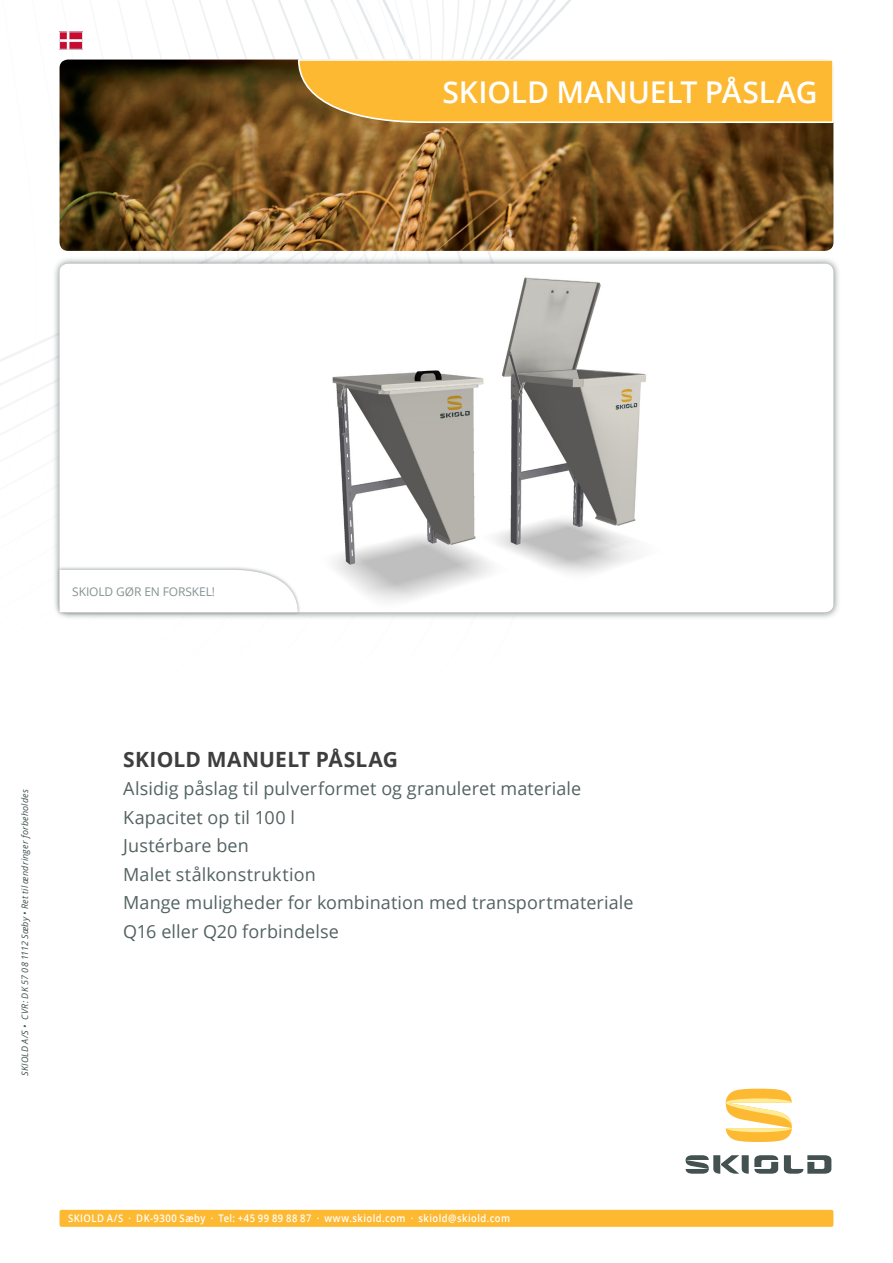
<style>
.page{position:relative;width:893px;height:1263px;background:#fff}
.page>*{position:absolute;margin:0;border:0;box-sizing:border-box;transform-origin:0 0}
.headline_1{font:600 30px "Open Sans";letter-spacing:-.005em;color:#fff}
.headline_4_bold{font:700 21px "Open Sans";letter-spacing:.01em;color:#3e3e3f}
.front_page_body_text{font:18px "Open Sans";letter-spacing:.005em;color:#536262}
.t1{font:12px "Open Sans";letter-spacing:-.01em;color:#849293}
.t2{font:600 10.5px "Open Sans";letter-spacing:.05em;color:#fff;scale:.9 1}
.t3{font:italic 9px "Open Sans";letter-spacing:.025em;color:#435151}
</style>
<div class="page">
<svg style="left:0;top:0;width:834px;height:398px"></svg>
<div style="left:52px;top:256px;width:789px;height:364px;background:#435151;opacity:.75"></div>
<div style="left:60px;top:264px;width:773px;height:348px;background:#fff;border-radius:9px"></div>
<div style="left:60px;top:1210px;width:773px;height:17px;background:#fdb932;border-radius:2px"></div>
<svg style="left:686px;top:1155px;width:145px;height:19px"></svg>
<svg style="left:726px;top:1089px;width:66px;height:53px"></svg>
<img style="left:60px;top:60px;width:773px;height:191px">
<svg style="left:297px;top:58px;width:537px;height:66px;background:#f5b83f"></svg>
<div style="left:56px;top:566px;width:245px;height:50px;background:#435151;opacity:.5"></div>
<svg style="left:60px;top:570px;width:238px;height:42px"></svg>
<img style="left:251px;top:277px;width:395px;height:334px">
<img style="left:61px;top:34px;width:20px;height:13px">
<div style="left:59px;top:32px;width:24px;height:17px;border:1px solid #dadfe0"></div>
<p class="headline_1" style="left:443px;top:71px;width:376px">SKIOLD MANUELT PÅSLAG</p>
<p class="t1" style="left:72px;top:583px;width:144px">SKIOLD GØR EN FORSKEL!</p>
<p class="t3" style="left:19px;top:1076px;width:288px;rotate:-90deg">SKIOLD A/S • CVR: DK 57 08 1112 Sæby • Ret til ændringer forbeholdes</p>
<p class="headline_4_bold" style="left:123px;top:744px;width:276px">SKIOLD MANUELT PÅSLAG</p>
<p class="front_page_body_text" style="left:123px;top:776px;width:459px">Alsidig påslag til pulverformet og granuleret materiale</p>
<p class="front_page_body_text" style="left:123px;top:805px;width:173px">Kapacitet op til 100 l</p>
<p class="front_page_body_text" style="left:123px;top:833px;width:127px">Justérbare ben</p>
<p class="front_page_body_text" style="left:123px;top:862px;width:194px">Malet stålkonstruktion</p>
<p class="front_page_body_text" style="left:123px;top:890px;width:512px">Mange muligheder for kombination med transportmateriale</p>
<p class="front_page_body_text" style="left:123px;top:919px;width:217px">Q16 eller Q20 forbindelse</p>
<p class="t2" style="left:68px;top:1211px;width:493px">SKIOLD A/S · DK-9300 Sæby · Tel: +45 99 89 88 87 · www.skiold.com · skiold@skiold.com</p>
</div>
